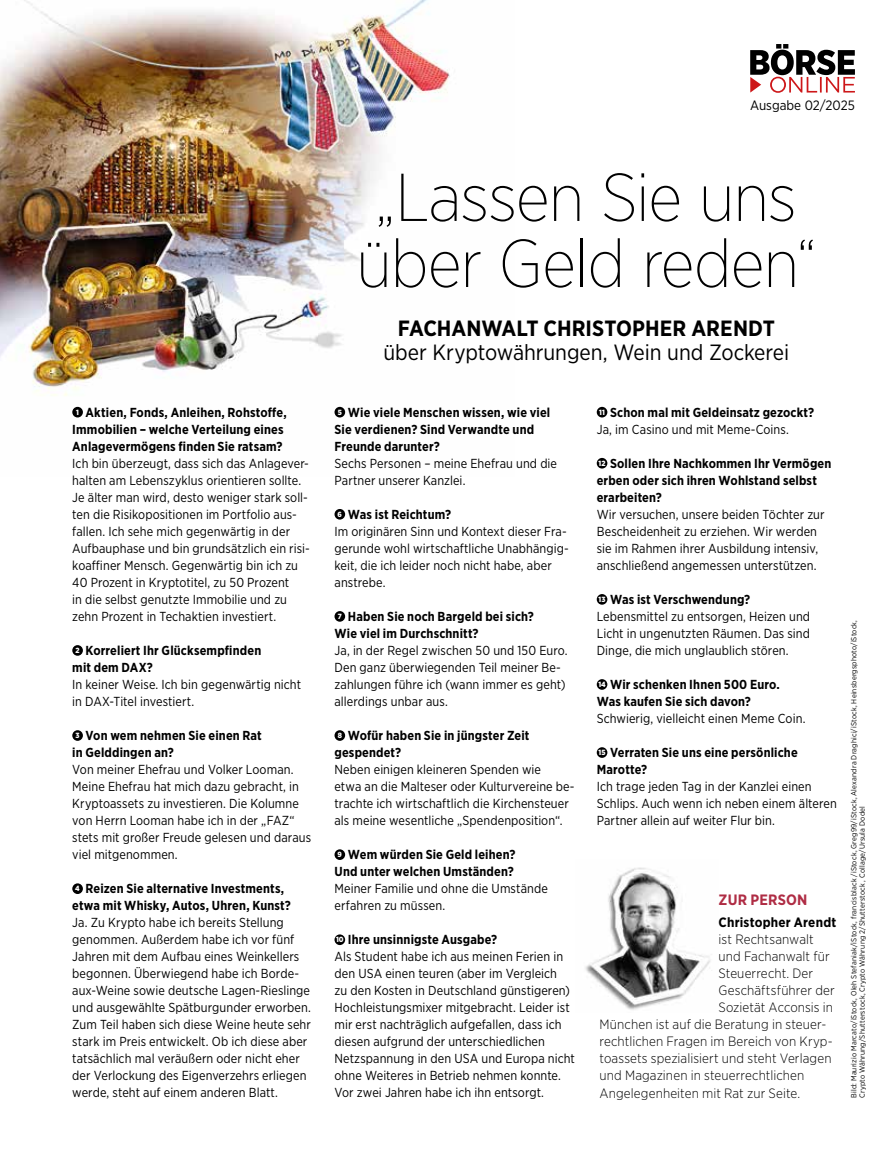
<style>
.page{position:relative;width:893px;height:1170px;background:#fff}
.page>*{position:absolute;margin:0;border:0;box-sizing:border-box;transform-origin:0 0}
.t1{font:200 67.5px/66px "Gotham Narrow";letter-spacing:-.015em;color:#000}
.t2{font:22.05px "Gotham Narrow";letter-spacing:-.005em;color:#000}
.t3{font:700 22.05px "Gotham Narrow";color:#000}
.t4{font:700 15px "Gotham Narrow";letter-spacing:.01em;color:#af2c44}
.t5{font:300 13.5px "Gotham Narrow";letter-spacing:.01em;color:#000}
.t6{font:700 13.5px "Gotham Narrow";letter-spacing:.015em;color:#000}
.t7{font:13.5px "Gotham Narrow";color:#000}
.t8{font:13.05px/17px "Gotham Narrow";letter-spacing:.005em;color:#000}
.t9{font:700 13.05px/17px "Gotham Narrow";letter-spacing:.01em;color:#000}
.t10{font:7.5px/8.2px "Gotham Narrow";letter-spacing:.025em;color:#000}
.s1{font-weight:700}
.s2{font-weight:400}
</style>
<div class="page">
<img style="left:0;top:0;width:450px;height:418px">
<img style="left:585px;top:867px;width:126px;height:143px">
<svg style="left:750px;top:44px;width:105px;height:49px"></svg>
<div style="left:597px;top:407px;width:10px;height:10px;background:#000;border-radius:50%"></div>
<div style="left:597px;top:458px;width:10px;height:10px;background:#000;border-radius:50%"></div>
<div style="left:597px;top:594px;width:10px;height:10px;background:#000;border-radius:50%"></div>
<div style="left:597px;top:679px;width:10px;height:10px;background:#000;border-radius:50%"></div>
<div style="left:597px;top:747px;width:10px;height:10px;background:#000;border-radius:50%"></div>
<div style="left:72px;top:407px;width:11px;height:10px;background:#000;border-radius:50%"></div>
<div style="left:72px;top:645px;width:11px;height:10px;background:#000;border-radius:50%"></div>
<div style="left:72px;top:730px;width:11px;height:10px;background:#000;border-radius:50%"></div>
<div style="left:72px;top:883px;width:11px;height:10px;background:#000;border-radius:50%"></div>
<div style="left:334px;top:407px;width:11px;height:10px;background:#000;border-radius:50%"></div>
<div style="left:334px;top:509px;width:11px;height:10px;background:#000;border-radius:50%"></div>
<div style="left:334px;top:611px;width:11px;height:10px;background:#000;border-radius:50%"></div>
<div style="left:334px;top:730px;width:11px;height:10px;background:#000;border-radius:50%"></div>
<div style="left:334px;top:849px;width:11px;height:10px;background:#000;border-radius:50%"></div>
<div style="left:334px;top:934px;width:11px;height:11px;background:#000;border-radius:50%"></div>
<p class="t7" style="left:750px;top:97px;width:106px">Ausgabe 02/2025</p>
<p class="t9" style="left:72px;top:403px;width:216px"><sup>1</sup> Aktien, Fonds, Anleihen, Rohstoffe,<br>Immobilien – welche Verteilung eines<br>Anlagevermögens finden Sie ratsam?</p>
<p class="t8" style="left:72px;top:454px;width:239px">Ich bin überzeugt, dass sich das Anlagever&shy;halten am Lebenszyklus orientieren sollte.<br>Je älter man wird, desto weniger stark soll&shy;ten die Risikopositionen im Portfolio aus&shy;fallen. Ich sehe mich gegenwärtig in der Aufbauphase und bin grundsätzlich ein risi&shy;koaffiner Mensch. Gegenwärtig bin ich zu 40 Prozent in Kryptotitel, zu 50 Prozent<br>in die selbst genutzte Immobilie und zu zehn Prozent in Techaktien investiert.</p>
<p class="t9" style="left:72px;top:641px;width:190px"><sup>2</sup> Korreliert Ihr Glücksempfinden mit dem DAX?</p>
<p class="t8" style="left:72px;top:675px;width:230px">In keiner Weise. Ich bin gegenwärtig nicht in DAX-Titel investiert.</p>
<p class="t9" style="left:72px;top:726px;width:191px"><sup>3</sup> Von wem nehmen Sie einen Rat in Gelddingen an?</p>
<p class="t8" style="left:72px;top:760px;width:240px">Von meiner Ehefrau und Volker Looman.<br>Meine Ehefrau hat mich dazu gebracht, in Kryptoassets zu investieren. Die Kolumne von Herrn Looman habe ich in der „FAZ“ stets mit großer Freude gelesen und daraus viel mitgenommen.</p>
<p class="t9" style="left:72px;top:880px;width:220px"><sup>4</sup> Reizen Sie alternative Investments, etwa mit Whisky, Autos, Uhren, Kunst?</p>
<p class="t8" style="left:72px;top:913px;width:240px">Ja. Zu Krypto habe ich bereits Stellung genommen. Außerdem habe ich vor fünf Jahren mit dem Aufbau eines Weinkellers begonnen. Überwiegend habe ich Borde&shy;aux-Weine sowie deutsche Lagen-Rieslinge und ausgewählte Spätburgunder erworben.<br>Zum Teil haben sich diese Weine heute sehr stark im Preis entwickelt. Ob ich diese aber tatsächlich mal veräußern oder nicht eher der Verlockung des Eigenverzehrs erliegen werde, steht auf einem anderen Blatt.</p>
<h1 class="t1" style="left:356px;top:162px;width:461px">„Lassen Sie uns über Geld reden“</h1>
<h2 class="t3" style="left:398px;top:314px;width:378px">FACHANWALT CHRISTOPHER ARENDT</h2>
<h2 class="t2" style="left:384px;top:339px;width:407px">über Kryptowährungen, Wein und Zockerei</h2>
<p class="t9" style="left:334px;top:403px;width:217px"><sup>5</sup> Wie viele Menschen wissen, wie viel<br>Sie verdienen? Sind Verwandte und<br>Freunde darunter?</p>
<p class="t8" style="left:334px;top:454px;width:224px">Sechs Personen – meine Ehefrau und die<br>Partner unserer Kanzlei.</p>
<p class="t8" style="left:334px;top:505px;width:236px"><sup>6</sup> <span class="s1">Was ist Reichtum?<br></span>Im originären Sinn und Kontext dieser Fra&shy;gerunde wohl wirtschaftliche Unabhängig&shy;keit, die ich leider noch nicht habe, aber anstrebe.</p>
<p class="t9" style="left:334px;top:607px;width:201px"><sup>7</sup> Haben Sie noch Bargeld bei sich?<br>Wie viel im Durchschnitt?</p>
<p class="t8" style="left:334px;top:641px;width:235px">Ja, in der Regel zwischen 50 und 150 Euro.<br>Den ganz überwiegenden Teil meiner Be&shy;zahlungen führe ich (wann immer es geht) allerdings unbar aus.</p>
<p class="t9" style="left:334px;top:726px;width:197px"><sup>8</sup> Wofür haben Sie in jüngster Zeit gespendet?</p>
<p class="t8" style="left:334px;top:760px;width:242px">Neben einigen kleineren Spenden wie<br>etwa an die Malteser oder Kulturvereine be&shy;trachte ich wirtschaftlich die Kirchensteuer als meine wesentliche „Spendenposition“.</p>
<p class="t9" style="left:334px;top:846px;width:183px"><sup>9</sup> Wem würden Sie Geld leihen?<br>Und unter welchen Umständen?</p>
<p class="t8" style="left:334px;top:879px;width:215px">Meiner Familie und ohne die Umstände erfahren zu müssen.</p>
<p class="t8" style="left:334px;top:930px;width:242px"><sup>10</sup> <span class="s1">Ihre unsinnigste Ausgabe?<br></span>Als Student habe ich aus meinen Ferien in den USA einen teuren (aber im Vergleich<br>zu den Kosten in Deutschland günstigeren)<br>Hochleistungsmixer mitgebracht. Leider ist mir erst nachträglich aufgefallen, dass ich diesen aufgrund der unterschiedlichen Netzspannung in den USA und Europa nicht ohne Weiteres in Betrieb nehmen konnte.<br>Vor zwei Jahren habe ich ihn entsorgt.</p>
<p class="t9" style="left:597px;top:403px;width:219px"><sup>11</sup> Schon mal mit Geldeinsatz gezockt?<br><span class="s2">Ja, im Casino und mit Meme-Coins.</span></p>
<p class="t9" style="left:597px;top:454px;width:236px"><sup>12</sup> Sollen Ihre Nachkommen Ihr Vermögen erben oder sich ihren Wohlstand selbst erarbeiten?</p>
<p class="t8" style="left:597px;top:505px;width:229px">Wir versuchen, unsere beiden Töchter zur Bescheidenheit zu erziehen. Wir werden sie im Rahmen ihrer Ausbildung intensiv, anschließend angemessen unterstützen.</p>
<p class="t8" style="left:597px;top:590px;width:215px"><sup>13</sup> <span class="s1">Was ist Verschwendung?<br></span>Lebensmittel zu entsorgen, Heizen und Licht in ungenutzten Räumen. Das sind Dinge, die mich unglaublich stören.</p>
<p class="t9" style="left:597px;top:675px;width:185px"><sup>14</sup> Wir schenken Ihnen 500 Euro.<br>Was kaufen Sie sich davon?</p>
<p class="t8" style="left:597px;top:709px;width:210px">Schwierig, vielleicht einen Meme Coin.</p>
<p class="t9" style="left:597px;top:743px;width:203px"><sup>15</sup> Verraten Sie uns eine persönliche<br>Marotte?</p>
<p class="t8" style="left:597px;top:777px;width:242px">Ich trage jeden Tag in der Kanzlei einen<br>Schlips. Auch wenn ich neben einem älteren<br>Partner allein auf weiter Flur bin.</p>
<p class="t4" style="left:719px;top:890px;width:90px">ZUR PERSON</p>
<p class="t6" style="left:719px;top:913px;width:119px">Christopher Arendt</p>
<p class="t5" style="left:719px;top:931px;width:97px">ist Rechtsanwalt</p>
<p class="t5" style="left:719px;top:948px;width:113px">und Fachanwalt für</p>
<p class="t5" style="left:719px;top:965px;width:96px">Steuerrecht. Der</p>
<p class="t5" style="left:719px;top:982px;width:118px">Geschäftsführer der</p>
<p class="t5" style="left:719px;top:999px;width:116px">Sozietät Acconsis in</p>
<p class="t5" style="left:600px;top:1016px;width:228px">München ist auf die Beratung in steuer-</p>
<p class="t5" style="left:600px;top:1033px;width:235px">rechtlichen Fragen im Bereich von Kryp-</p>
<p class="t5" style="left:600px;top:1050px;width:233px">toassets spezialisiert und steht Verlagen</p>
<p class="t5" style="left:600px;top:1067px;width:206px">und Magazinen in steuerrechtlichen</p>
<p class="t5" style="left:600px;top:1084px;width:202px">Angelegenheiten mit Rat zur Seite.</p>
<p class="t10" style="left:849px;top:1097px;width:479px;rotate:-90deg">Bild: Maurizio Marcato/iStock, Oleh Stefaniak/iStock, francisblack /iStock, Greg99/iStock, Alexandra Draghici/iStock, Heinsbergsphoto/iStock,<br>Crypto Währung/Shutterstock, Crypto Währung 2/Shutterstock , Collage/Ursula Dodel</p>
</div>
